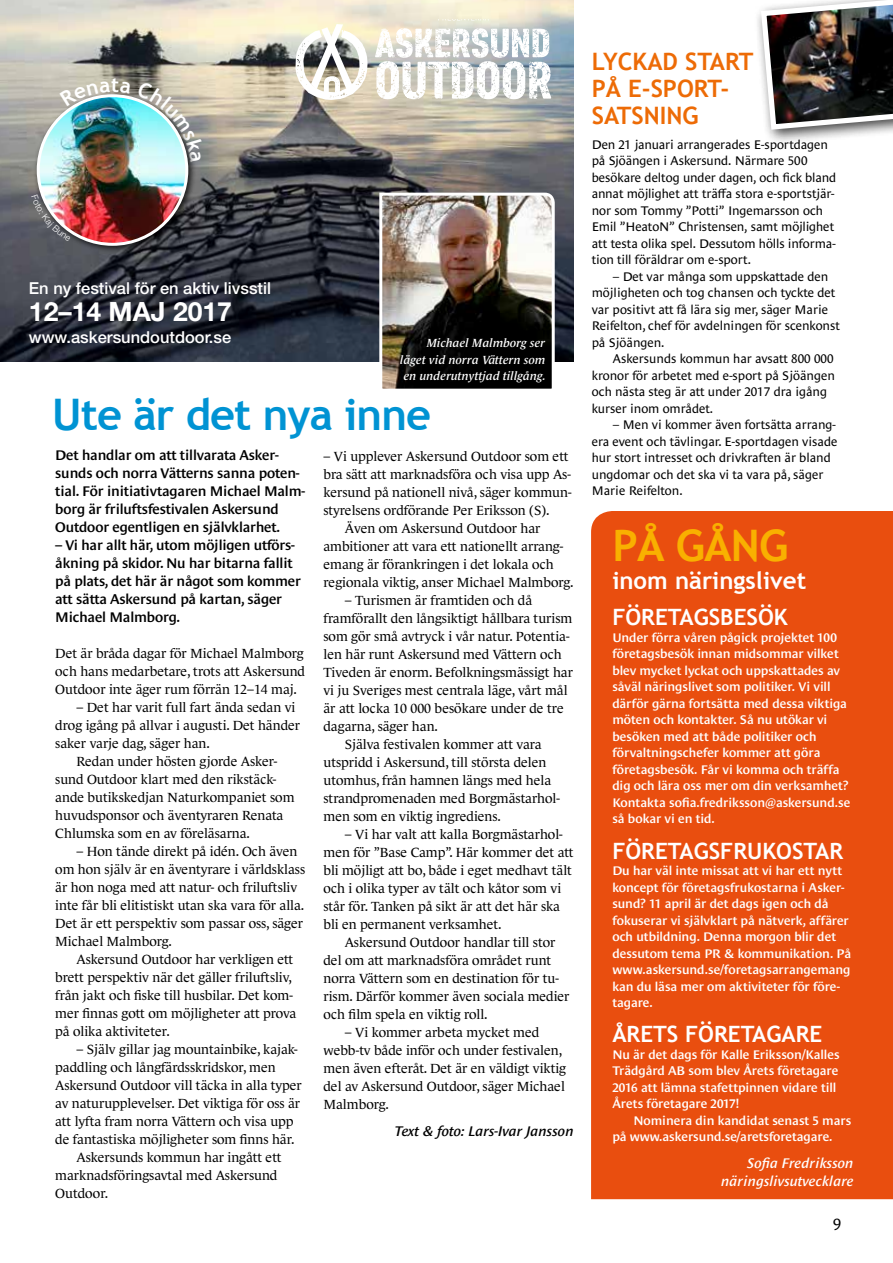
<style>
.page{position:relative;width:893px;height:1263px;background:#fff}
.page>*{position:absolute;margin:0;border:0;box-sizing:border-box;transform-origin:0 0}
.t1{font:700 43.5px "Trebuchet MS";letter-spacing:-.02em;color:#0093d3}
.t2{font:700 43.5px "Trebuchet MS";letter-spacing:-.02em;color:#f9b000}
.t3{font:700 26.55px "Helvetica Neue LT Std";color:#fff}
.t4{font:700 24px/27px "Trebuchet MS";color:#ed6b06}
.t5{font:700 24px "Trebuchet MS";color:#fff}
.t6{font:700 22.5px "Trebuchet MS";color:#fff}
.t7{font:500 16.5px "Helvetica Neue LT Std";color:#fff}
.t8{font:16.5px "Le Monde Sans";color:#000}
.t9{font:600 14.25px/18px "Le Monde Sans";letter-spacing:-.01em;color:#000}
.t10{font:italic 600 14.25px/18px "Le Monde Sans";color:#fff;text-align:right}
.t11{font:italic 600 14.25px "Le Monde Sans";letter-spacing:-.005em;color:#000}
.t12{font:13.5px/18px "Le Monde Journal";color:#000}
.t13{font:600 12.75px/16.5px "Le Monde Sans";letter-spacing:-.005em;color:#fff}
.t14{font:12.75px/16.5px "Le Monde Sans";color:#000}
.t15{font:italic 600 12px/16.5px "Le Monde Journal";letter-spacing:.01em;color:#fff;text-align:justify}
</style>
<div class="page">
<img style="left:0;top:0;width:574px;height:361px">
<svg style="left:438px;top:20px;width:51px;height:1px"></svg>
<svg style="left:375px;top:28px;width:176px;height:71px"></svg>
<svg style="left:295px;top:24px;width:73px;height:76px"></svg>
<div style="left:33px;top:91px;width:163px;height:162px;background:#000;opacity:.75"></div>
<img style="left:38px;top:96px;width:149px;height:148px;border-radius:73px">
<img style="left:378px;top:191px;width:178px;height:198px">
<div style="left:754px;top:0;width:139px;height:145px;background:#000;opacity:.75"></div>
<img style="left:758px;top:0;width:135px;height:133px">
<div style="left:591px;top:511px;width:302px;height:688px;background:#e94e0f"></div>
<svg style="left:59px;top:78px;width:72px;height:28px"></svg>
<svg style="left:137px;top:82px;width:67px;height:81px"></svg>
<svg style="left:31px;top:194px;width:40px;height:48px"></svg>
<p class="t7" style="left:29px;top:278px;width:244px">En ny festival för en aktiv livsstil</p>
<h2 class="t3" style="left:29px;top:295px;width:205px">12–14 MAJ 2017</h2>
<p class="t7" style="left:29px;top:328px;width:204px">www.askersundoutdoor.se</p>
<p class="t15" style="left:400px;top:335px;width:147px;text-indent:27px">Michael Malmborg ser läget vid norra Vättern som en underutnyttjad tillgång.</p>
<h1 class="t1" style="left:52px;top:387px;width:381px">Ute är det nya inne</h1>
<p class="t9" style="left:55px;top:446px;width:251px">Det handlar om att tillvarata Asker&shy;sunds och norra Vätterns sanna poten&shy;tial. För initiativtagaren Michael Malm&shy;borg är friluftsfestivalen Askersund Outdoor egentligen en självklarhet.</p>
<p class="t9" style="left:55px;top:536px;width:247px">– Vi har allt här, utom möjligen utförs&shy;åkning på skidor. Nu har bitarna fallit på plats, det här är något som kommer att sätta Askersund på kartan, säger Michael Malmborg.</p>
<p class="t12" style="left:55px;top:644px;width:251px;text-align:justify">Det är bråda dagar för Michael Malmborg och hans medarbetare, trots att Askersund Outdoor inte äger rum förrän 12–14 maj.</p>
<p class="t12" style="left:77px;top:698px;width:220px">– Det har varit full fart ända sedan vi</p>
<p class="t12" style="left:55px;top:716px;width:246px">drog igång på allvar i augusti. Det händer</p>
<p class="t12" style="left:55px;top:734px;width:156px">saker varje dag, säger han.</p>
<p class="t12" style="left:77px;top:752px;width:202px">Redan under hösten gjorde Asker-</p>
<p class="t12" style="left:55px;top:770px;width:223px">sund Outdoor klart med den rikstäck-</p>
<p class="t12" style="left:55px;top:788px;width:241px">ande butikskedjan Naturkompaniet som</p>
<p class="t12" style="left:55px;top:806px;width:230px">huvudsponsor och äventyraren Renata</p>
<p class="t12" style="left:55px;top:824px;width:196px">Chlumska som en av föreläsarna.</p>
<p class="t12" style="left:55px;top:842px;width:251px;text-indent:21px">– Hon tände direkt på idén. Och även om hon själv är en äventyrare i världsklass är hon noga med att natur- och friluftsliv inte får bli elitistiskt utan ska vara för alla.<br>Det är ett perspektiv som passar oss, säger Michael Malmborg.</p>
<p class="t12" style="left:55px;top:950px;width:243px;text-indent:21px">Askersund Outdoor har verkligen ett brett perspektiv när det gäller friluftsliv, från jakt och fiske till husbilar. Det kom&shy;mer finnas gott om möjligheter att prova på olika aktiviteter.</p>
<p class="t12" style="left:77px;top:1040px;width:223px">– Själv gillar jag mountainbike, kajak-</p>
<p class="t12" style="left:55px;top:1058px;width:222px">paddling och långfärdsskridskor, men</p>
<p class="t12" style="left:55px;top:1076px;width:248px">Askersund Outdoor vill täcka in alla typer</p>
<p class="t12" style="left:55px;top:1094px;width:246px">av naturupplevelser. Det viktiga för oss är</p>
<p class="t12" style="left:55px;top:1112px;width:240px">att lyfta fram norra Vättern och visa upp</p>
<p class="t12" style="left:55px;top:1130px;width:241px">de fantastiska möjligheter som finns här.</p>
<p class="t12" style="left:77px;top:1148px;width:207px">Askersunds kommun har ingått ett</p>
<p class="t12" style="left:55px;top:1166px;width:224px">marknadsföringsavtal med Askersund</p>
<p class="t12" style="left:55px;top:1184px;width:55px">Outdoor.</p>
<p class="t12" style="left:323px;top:448px;width:247px">– Vi upplever Askersund Outdoor som ett</p>
<p class="t12" style="left:323px;top:466px;width:249px">bra sätt att marknadsföra och visa upp As-</p>
<p class="t12" style="left:323px;top:484px;width:250px">kersund på nationell nivå, säger kommun-</p>
<p class="t12" style="left:323px;top:502px;width:228px">styrelsens ordförande Per Eriksson (S).</p>
<p class="t12" style="left:345px;top:520px;width:197px">Även om Askersund Outdoor har</p>
<p class="t12" style="left:323px;top:538px;width:241px">ambitioner att vara ett nationellt arrang-</p>
<p class="t12" style="left:323px;top:556px;width:232px">emang är förankringen i det lokala och</p>
<p class="t12" style="left:323px;top:573px;width:252px">regionala viktig, anser Michael Malmborg.</p>
<p class="t12" style="left:345px;top:591px;width:189px">– Turismen är framtiden och då</p>
<p class="t12" style="left:323px;top:609px;width:250px">framförallt den långsiktigt hållbara turism</p>
<p class="t12" style="left:323px;top:627px;width:247px">som gör små avtryck i vår natur. Potentia-</p>
<p class="t12" style="left:323px;top:645px;width:240px">len här runt Askersund med Vättern och</p>
<p class="t12" style="left:323px;top:663px;width:251px">Tiveden är enorm. Befolkningsmässigt har</p>
<p class="t12" style="left:323px;top:681px;width:246px">vi ju Sveriges mest centrala läge, vårt mål</p>
<p class="t12" style="left:323px;top:699px;width:242px">är att locka 10 000 besökare under de tre</p>
<p class="t12" style="left:323px;top:717px;width:116px">dagarna, säger han.</p>
<p class="t12" style="left:345px;top:735px;width:198px">Själva festivalen kommer att vara</p>
<p class="t12" style="left:323px;top:753px;width:224px">utspridd i Askersund, till största delen</p>
<p class="t12" style="left:323px;top:771px;width:229px">utomhus, från hamnen längs med hela</p>
<p class="t12" style="left:323px;top:789px;width:238px">strandpromenaden med Borgmästarhol-</p>
<p class="t12" style="left:323px;top:807px;width:179px">men som en viktig ingrediens.</p>
<p class="t12" style="left:323px;top:825px;width:252px;text-indent:21px">– Vi har valt att kalla Borgmästarhol&shy;men för ”Base Camp”. Här kommer det att bli möjligt att bo, både i eget medhavt tält och i olika typer av tält och kåtor som vi står för. Tanken på sikt är att det här ska bli en permanent verksamhet.</p>
<p class="t12" style="left:323px;top:933px;width:248px;text-indent:21px">Askersund Outdoor handlar till stor del om att marknadsföra området runt norra Vättern som en destination för tu&shy;rism. Därför kommer även sociala medier och film spela en viktig roll.</p>
<p class="t12" style="left:323px;top:1023px;width:244px;text-indent:21px">– Vi kommer arbeta mycket med webb-tv både inför och under festivalen, men även efteråt. Det är en väldigt viktig del av Askersund Outdoor, säger Michael<br>Malmborg.</p>
<p class="t11" style="left:395px;top:1123px;width:180px">Text &amp; foto: Lars-Ivar Jansson</p>
<h3 class="t4" style="left:592px;top:48px;width:163px">LYCKAD START<br>PÅ E-SPORT-<br>SATSNING</h3>
<p class="t14" style="left:592px;top:136px;width:246px">Den 21 januari arrangerades E-sportdagen på Sjöängen i Askersund. Närmare 500 besökare deltog under dagen, och fick bland annat möjlighet att träffa stora e-sportstjär&shy;nor som Tommy ”Potti” Ingemarsson och Emil ”HeatoN” Christensen, samt möjlighet att testa olika spel. Dessutom hölls informa&shy;tion till föräldrar om e-sport.</p>
<p class="t14" style="left:592px;top:268px;width:250px;text-indent:21px">– Det var många som uppskattade den möjligheten och tog chansen och tyckte det var positivt att få lära sig mer, säger Marie Reifelton, chef för avdelningen för scenkonst på Sjöängen.</p>
<p class="t14" style="left:592px;top:351px;width:245px;text-indent:21px">Askersunds kommun har avsatt 800 000 kronor för arbetet med e-sport på Sjöängen och nästa steg är att under 2017 dra igång kurser inom området.</p>
<p class="t14" style="left:592px;top:417px;width:247px;text-indent:21px">– Men vi kommer även fortsätta arrang&shy;era event och tävlingar. E-sportdagen visade hur stort intresset och drivkraften är bland ungdomar och det ska vi ta vara på, säger Marie Reifelton.</p>
<h1 class="t2" style="left:612px;top:518px;width:177px">PÅ GÅNG</h1>
<h3 class="t5" style="left:612px;top:565px;width:195px">inom näringslivet</h3>
<h3 class="t6" style="left:612px;top:603px;width:177px">FÖRETAGSBESÖK</h3>
<p class="t13" style="left:612px;top:629px;width:240px">Under förra våren pågick projektet 100 företagsbesök innan midsommar vilket blev mycket lyckat och uppskattades av såväl näringslivet som politiker. Vi vill därför gärna fortsätta med dessa viktiga möten och kontakter. Så nu utökar vi besöken med att både politiker och förvaltningschefer kommer att göra företagsbesök. Får vi komma och träffa dig och lära oss mer om din verksamhet?<br>Kontakta sofia.fredriksson@askersund.se så bokar vi en tid.</p>
<h3 class="t6" style="left:612px;top:836px;width:232px">FÖRETAGSFRUKOSTAR</h3>
<p class="t13" style="left:612px;top:862px;width:241px">Du har väl inte missat att vi har ett nytt koncept för företagsfrukostarna i Asker&shy;sund? 11 april är det dags igen och då fokuserar vi självklart på nätverk, affärer och utbildning. Denna morgon blir det dessutom tema PR &amp; kommunikation. På www.askersund.se/foretagsarrangemang kan du läsa mer om aktiviteter för före&shy;tagare.</p>
<h3 class="t6" style="left:612px;top:1020px;width:212px">ÅRETS FÖRETAGARE</h3>
<p class="t13" style="left:612px;top:1046px;width:229px">Nu är det dags för Kalle Eriksson/Kalles Trädgård AB som blev Årets företagare 2016 att lämna stafettpinnen vidare till Årets företagare 2017!</p>
<p class="t13" style="left:612px;top:1112px;width:240px;text-indent:21px">Nominera din kandidat senast 5 mars på www.askersund.se/aretsforetagare.</p>
<p class="t10" style="left:721px;top:1154px;width:134px">Sofia Fredriksson näringslivsutvecklare</p>
<p class="t8" style="left:833px;top:1215px;width:10px">9</p>
</div>
